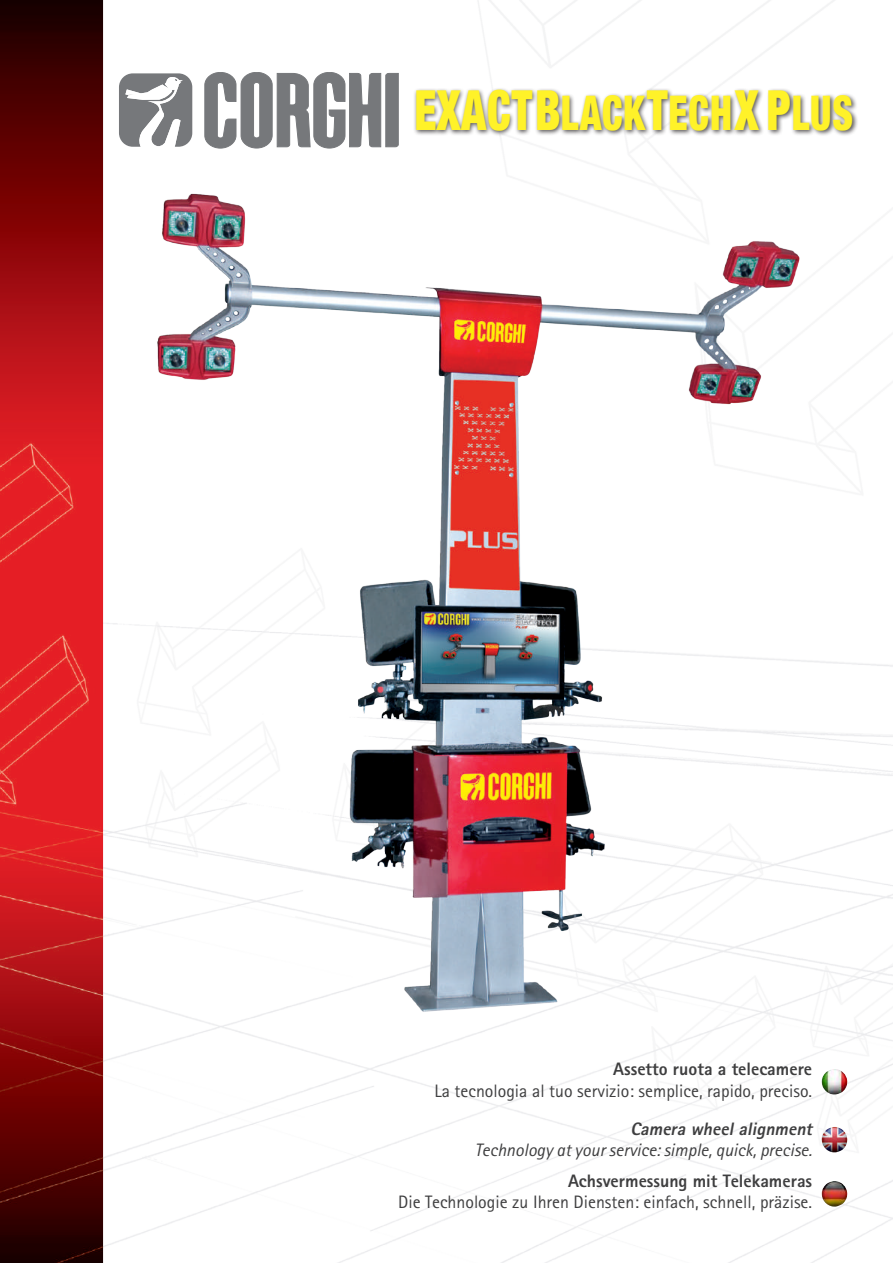
<style>
.page{position:relative;width:893px;height:1263px;background:#fff}
.page>*{position:absolute;margin:0;border:0;box-sizing:border-box;transform-origin:0 0}
.t1{font:900 condensed 48px "Helvetica Neue LT Std";letter-spacing:.02em;color:#fff229;scale:.8 1}
.t2{font:18px "Rotis Sans Serif Std";color:#3e3e3f}
.t3{font:800 18px "Rotis Sans Serif Std";color:#3e3e3f}
.t4{font:italic 18px "Rotis Sans Serif Std";color:#3e3e3f}
.t5{font:italic 800 18px "Rotis Sans Serif Std";color:#3e3e3f}
.s1{font-size:55.5px}
</style>
<div class="page">
<img style="left:0;top:0;width:104px;height:1263px">
<svg style="left:205px;top:72px;width:193px;height:76px"></svg>
<svg style="left:119px;top:73px;width:73px;height:74px"></svg>
<div style="left:413px;top:87px;width:445px;height:50px;background:#231f20;opacity:.75"></div>
<img style="left:124px;top:151px;width:700px;height:899px">
<img style="left:821px;top:1069px;width:27px;height:26px">
<img style="left:821px;top:1127px;width:27px;height:25px">
<img style="left:821px;top:1181px;width:27px;height:26px">
<h1 class="t1" style="left:415px;top:83px;width:549px"><span class="s1">EXACT B</span>LACK<span class="s1">T</span>ECH <span class="s1">X P</span>LUS</h1>
<p class="t3" style="left:613px;top:1057px;width:200px">Assetto ruota a telecamere</p>
<p class="t2" style="left:434px;top:1080px;width:379px">La tecnologia al tuo servizio: semplice, rapido, preciso.</p>
<p class="t5" style="left:630px;top:1117px;width:187px">Camera wheel alignment</p>
<p class="t4" style="left:475px;top:1139px;width:339px">Technology at your service: simple, quick, precise.</p>
<p class="t3" style="left:568px;top:1169px;width:246px">Achsvermessung mit Telekameras</p>
<p class="t2" style="left:398px;top:1191px;width:416px">Die Technologie zu Ihren Diensten: einfach, schnell, präzise.</p>
</div>
